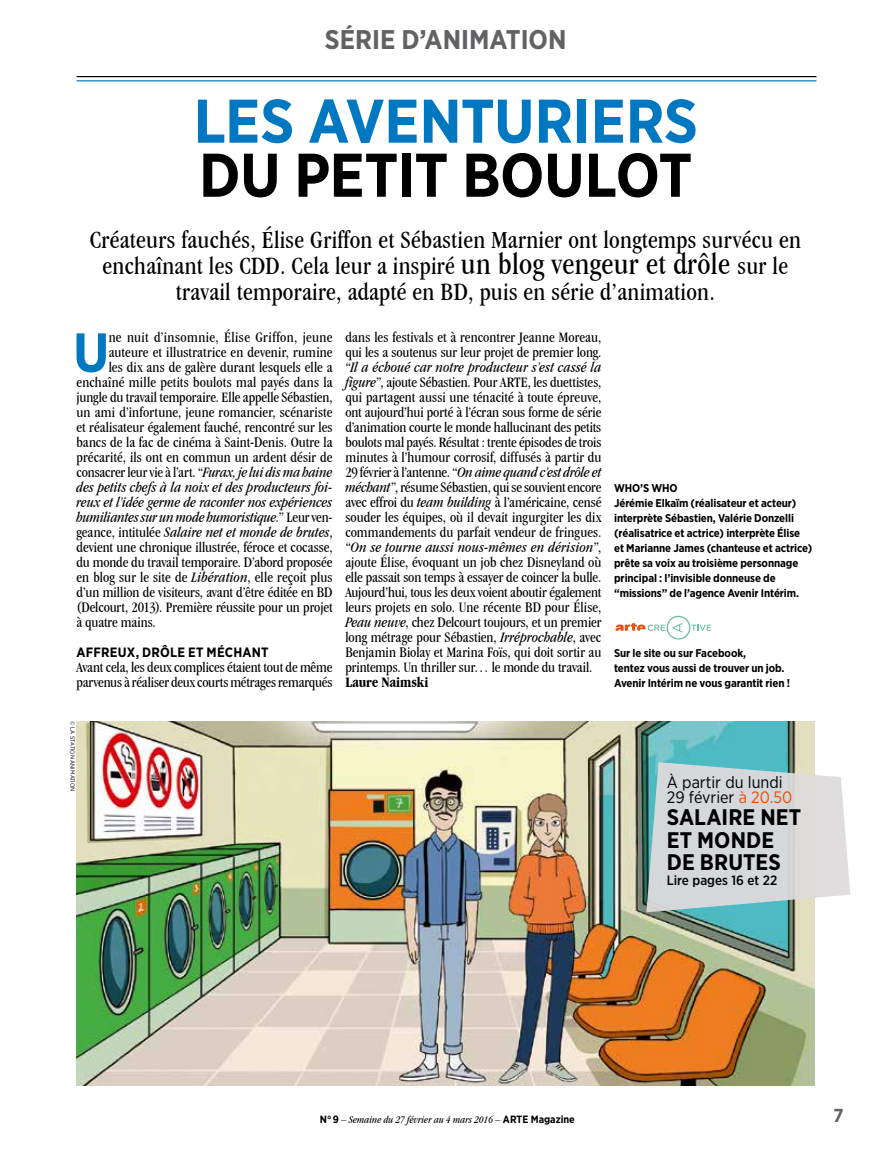
<style>
.page{position:relative;width:893px;height:1149px;background:#fff}
.page>*{position:absolute;margin:0;border:0;box-sizing:border-box;transform-origin:0 0}
.t1{font:700 61.5px "Gotham Narrow";letter-spacing:-.005em;color:#0078c1}
.t2{font:700 61.5px "Gotham Narrow";letter-spacing:-.01em;color:#000}
.t3{font:700 54.9px "Gotham Narrow";color:#0078c1}
.t4{font:700 27px "Gotham Narrow";color:#626164}
.t5{font:condensed 25.5px/25.5px "Garamond IT Cby BT";letter-spacing:.01em;color:#000;text-align:center}
.t6{font:700 22.5px/22.5px "Gotham Narrow";letter-spacing:.005em;color:#000}
.t7{font:700 18.75px "Gotham Narrow";color:#626164}
.t8{font:16.5px/15px "Gotham Narrow";color:#000}
.t9{font:condensed 15px/15px "Garamond IT Cby BT";color:#000}
.t10{font:italic condensed 15px "Garamond IT Cby BT";color:#000}
.t11{font:condensed 15px "Garamond IT Cby BT";letter-spacing:.02em;color:#000}
.t12{font:700 condensed 15px "Garamond IT Cby BT";letter-spacing:-.005em;color:#000}
.t13{font:700 13.5px "Gotham Narrow";letter-spacing:.015em;color:#000}
.t14{font:500 13.5px "Gotham Narrow";color:#000}
.t15{font:700 11.25px/15px "Gotham Narrow";letter-spacing:-.01em;color:#000}
.t16{font:italic condensed 10.5px "Garamond IT Cby BT";color:#000}
.t17{font:6px "Gotham Narrow";color:#000}
.s1{font-size:31.5px}
.s2{font-style:italic}
.s3{font-style:normal}
.s4{color:#e94c05}
.s5{font-family:"Gotham Narrow";font-weight:700;font-style:normal;font-stretch:normal}
</style>
<div class="page">
<img style="left:77px;top:721px;width:738px;height:363px">
<hr style="left:77px;top:76px;width:739px;height:1px;background:#000">
<hr style="left:77px;top:80px;width:739px;height:1px;background:#0078c1">
<svg style="left:646px;top:762px;width:204px;height:150px;background:#ccd6d7"></svg>
<svg style="left:615px;top:615px;width:96px;height:24px"></svg>
<h3 class="t4" style="left:325px;top:22px;width:243px">SÉRIE D’ANIMATION</h3>
<h1 class="t1" style="left:194px;top:81px;width:506px">LES AVENTURIERS</h1>
<h1 class="t2" style="left:199px;top:135px;width:495px">DU PETIT BOULOT</h1>
<h3 class="t5" style="left:90px;top:227px;width:713px">Créateurs fauchés, Élise Griffon et Sébastien Marnier ont longtemps survécu en enchaînant les CDD. Cela leur a inspiré <span class="s1">un blog vengeur et drôle</span> sur le travail temporaire, adapté en BD, puis en série d’animation.</h3>
<h2 class="t3" style="left:73px;top:317px;width:38px">U</h2>
<p class="t11" style="left:109px;top:328px;width:225px">ne nuit d’insomnie, Élise Griffon, jeune</p>
<p class="t9" style="left:109px;top:344px;width:225px">auteure et illustratrice en devenir, rumine</p>
<p class="t9" style="left:109px;top:359px;width:225px">les dix ans de galère durant lesquels elle a</p>
<p class="t9" style="left:77px;top:374px;width:257px">enchaîné mille petits boulots mal payés dans la</p>
<p class="t9" style="left:77px;top:389px;width:258px">jungle du travail temporaire. Elle appelle Sébastien,</p>
<p class="t9" style="left:77px;top:404px;width:258px">un ami d’infortune, jeune romancier, scénariste</p>
<p class="t9" style="left:77px;top:419px;width:258px">et réalisateur également fauché, rencontré sur les</p>
<p class="t9" style="left:77px;top:434px;width:258px">bancs de la fac de cinéma à Saint-Denis. Outre la</p>
<p class="t9" style="left:77px;top:449px;width:258px">précarité, ils ont en commun un ardent désir de</p>
<p class="t9" style="left:77px;top:464px;width:257px">consacrer leur vie à l’art. “<span class="s2">Furax, je lui dis ma haine</span></p>
<p class="t10" style="left:77px;top:478px;width:258px">des petits chefs à la noix et des producteurs foi-</p>
<p class="t10" style="left:77px;top:493px;width:257px">reux et l’idée germe de raconter nos expériences</p>
<p class="t10" style="left:77px;top:508px;width:258px">humiliantes sur un mode humoristique.<span class="s3">” Leur ven-</span></p>
<p class="t10" style="left:77px;top:523px;width:258px"><span class="s3">geance, intitulée</span> Salaire net et monde de brutes<span class="s3">,</span></p>
<p class="t9" style="left:77px;top:539px;width:258px">devient une chronique illustrée, féroce et cocasse,</p>
<p class="t9" style="left:77px;top:554px;width:258px">du monde du travail temporaire. D’abord proposée</p>
<p class="t9" style="left:77px;top:569px;width:258px">en blog sur le site de <span class="s2">Libération</span>, elle reçoit plus</p>
<p class="t9" style="left:77px;top:584px;width:258px">d’un million de visiteurs, avant d’être éditée en BD</p>
<p class="t9" style="left:77px;top:599px;width:258px">(Delcourt, 2013). Première réussite pour un projet</p>
<p class="t9" style="left:77px;top:614px;width:81px">à quatre mains.</p>
<p class="t13" style="left:77px;top:643px;width:193px">AFFREUX, DRÔLE ET MÉCHANT</p>
<p class="t9" style="left:77px;top:659px;width:258px">Avant cela, les deux complices étaient tout de même parvenus à réaliser deux courts métrages remarqués</p>
<p class="t9" style="left:345px;top:329px;width:258px;text-align:justify">dans les festivals et à rencontrer Jeanne Moreau, qui les a soutenus sur leur projet de premier long. “<span class="s2">Il a échoué car notre producteur s’est cassé la figure</span>”, ajoute Sébastien. Pour ARTE, les duettistes, qui partagent aussi une ténacité à toute épreuve, ont aujourd’hui porté à l’écran sous forme de série d’animation courte le monde hallucinant des petits boulots mal payés. Résultat : trente épisodes de trois minutes à l’humour corrosif, diffusés à partir du 29 février à l’antenne. “<span class="s2">On aime quand c’est drôle et méchant</span>”, résume Sébastien, qui se souvient encore avec effroi du <span class="s2">team building</span> à l’américaine, censé souder les équipes, où il devait ingurgiter les dix commandements du parfait vendeur de fringues. “<span class="s2">On se tourne aussi nous-mêmes en dérision</span>”, ajoute Élise, évoquant un job chez Disneyland où elle passait son temps à essayer de coincer la bulle.<br>Aujourd’hui, tous les deux voient aboutir également leurs projets en solo. Une récente BD pour Élise, <span class="s2">Peau neuve</span>, chez Delcourt toujours, et un premier long métrage pour Sébastien, <span class="s2">Irréprochable</span>, avec Benjamin Biolay et Marina Foïs, qui doit sortir au printemps. Un thriller sur… le monde du travail.</p>
<p class="t12" style="left:345px;top:673px;width:85px">Laure Naimski</p>
<p class="t17" style="left:76px;top:721px;width:71px;rotate:90deg">© LA STATION ANIMATION</p>
<p class="t15" style="left:614px;top:480px;width:200px">WHO’S WHO<br>Jérémie Elkaïm (réalisateur et acteur) interprète Sébastien, Valérie Donzelli (réalisatrice et actrice) interprète Élise et Marianne James (chanteuse et actrice) prête sa voix au troisième personnage principal : l’invisible donneuse de “missions” de l’agence Avenir Intérim.</p>
<p class="t15" style="left:614px;top:645px;width:177px">Sur le site ou sur Facebook,<br>tentez vous aussi de trouver un job.<br>Avenir Intérim ne vous garantit rien !</p>
<p class="t8" style="left:667px;top:773px;width:127px">À partir du lundi<br>29 février <span class="s4">à 20.50</span></p>
<h3 class="t6" style="left:667px;top:805px;width:136px">SALAIRE NET<br>ET MONDE<br>DE BRUTES</h3>
<p class="t14" style="left:667px;top:871px;width:112px">Lire pages 16 et 22</p>
<p class="t16" style="left:320px;top:1112px;width:256px"><span class="s5">N° 9</span> – Semaine du 27 février au 4 mars 2016 – <span class="s5">ARTE Magazine</span></p>
<p class="t7" style="left:833px;top:1103px;width:12px">7</p>
</div>
